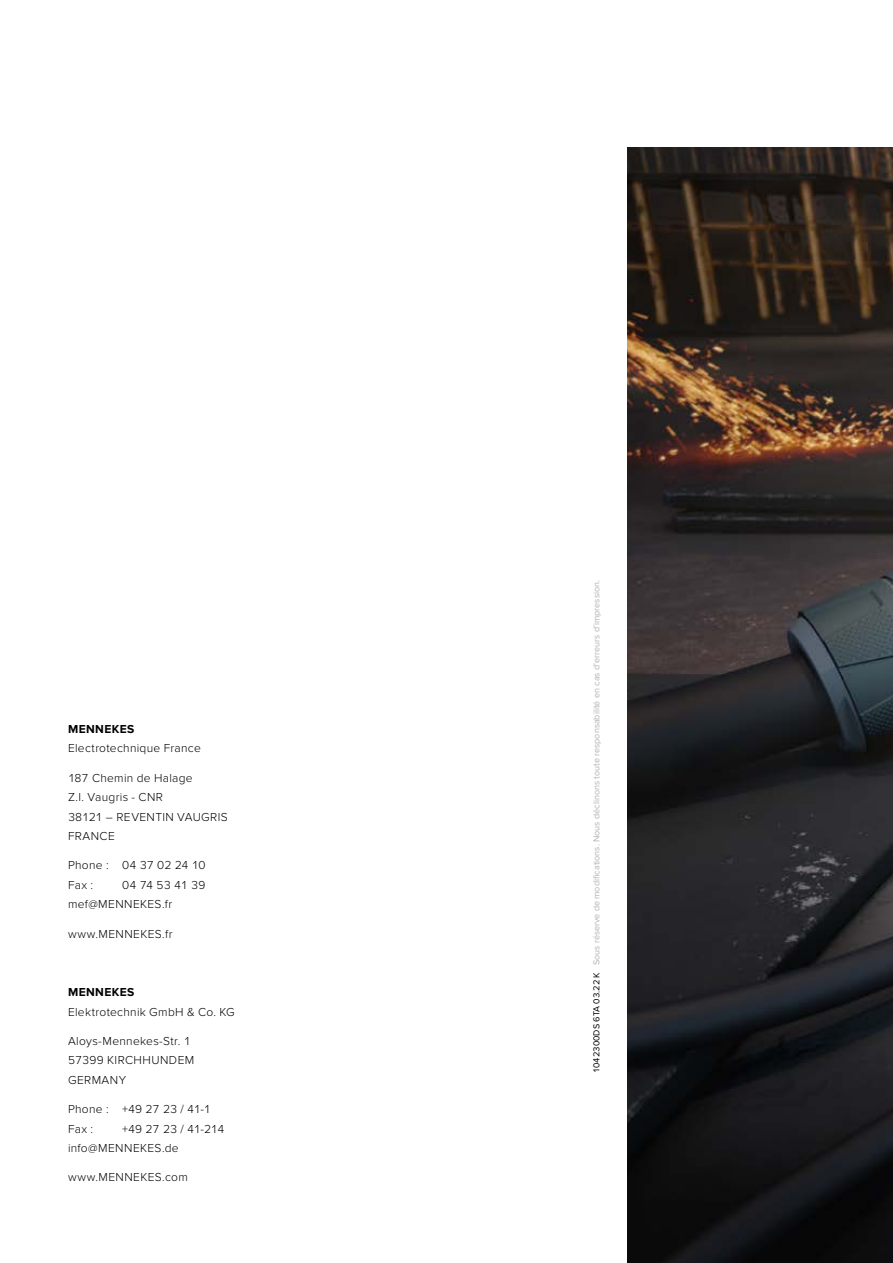
<style>
.page{position:relative;width:893px;height:1263px;background:#fff}
.page>*{position:absolute;margin:0;border:0;box-sizing:border-box;transform-origin:0 0}
.t1{font:300 12px/19.5px "Proxima Nova";letter-spacing:.025em;color:#000}
.t2{font:700 12px "Proxima Nova";letter-spacing:.03em;color:#000}
.t3{font:9px "Proxima Nova";color:#b3b2b2}
.s1{color:#000}
</style>
<div class="page">
<img style="left:628px;top:148px;width:265px;height:1115px">
<p class="t2" style="left:68px;top:722px;width:68px">MENNEKES</p>
<p class="t1" style="left:68px;top:739px;width:134px">Electrotechnique France</p>
<p class="t1" style="left:68px;top:768px;width:161px">187 Chemin de Halage<br>Z.I. Vaugris - CNR<br>38121 – REVENTIN VAUGRIS<br>FRANCE</p>
<p class="t1" style="left:68px;top:856px;width:139px">Phone : 04 37 02 24 10<br>Fax :</p>
<p class="t1" style="left:68px;top:875px;width:139px;text-indent:54px">04 74 53 41 39 mef@MENNEKES.fr</p>
<p class="t1" style="left:68px;top:924px;width:106px">www.MENNEKES.fr</p>
<p class="t2" style="left:68px;top:985px;width:68px">MENNEKES</p>
<p class="t1" style="left:68px;top:1002px;width:168px">Elektrotechnik GmbH &amp; Co. KG</p>
<p class="t1" style="left:68px;top:1031px;width:128px">Aloys-Mennekes-Str. 1<br>57399 KIRCHHUNDEM<br>GERMANY</p>
<p class="t1" style="left:68px;top:1100px;width:144px">Phone : +49 27 23 / 41-1<br>Fax :</p>
<p class="t1" style="left:68px;top:1119px;width:158px;text-indent:54px">+49 27 23 / 41-214 info@MENNEKES.de</p>
<p class="t1" style="left:68px;top:1168px;width:121px">www.MENNEKES.com</p>
<p class="t3" style="left:591px;top:1073px;width:495px;rotate:-90deg"><span class="s1">1042300DS 6TA 03.22 K</span> Sous réserve de modifications. Nous déclinons toute responsabilité en cas d‘erreurs d‘impression.</p>
</div>
